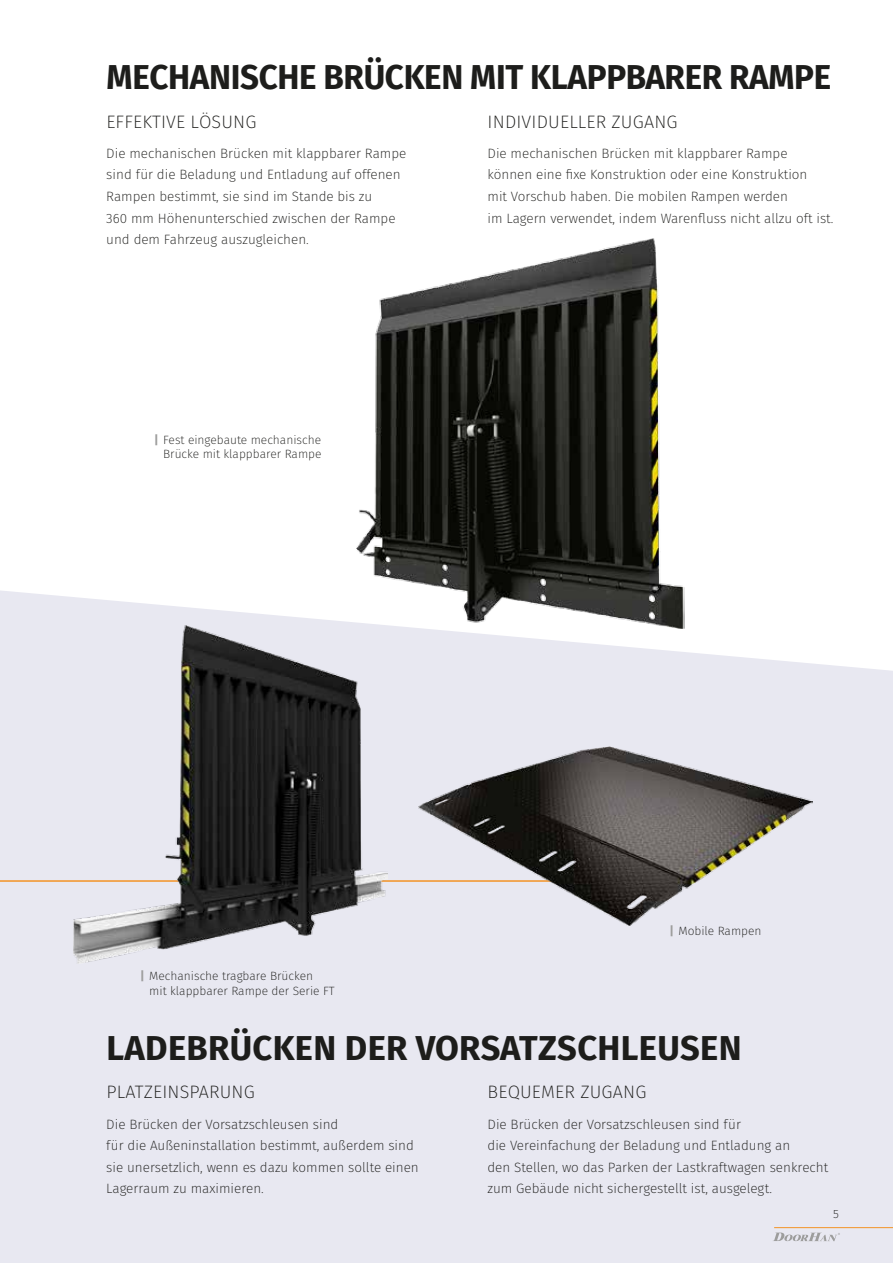
<style>
.page{position:relative;width:893px;height:1263px;background:#fff}
.page>*{position:absolute;margin:0;border:0;box-sizing:border-box;transform-origin:0 0}
.t1{font:700 34.5px "Fira Sans";letter-spacing:-.01em;color:#1d1d1b;scale:.96 1}
.t2{font:700 34.5px "Fira Sans";letter-spacing:.01em;color:#1d1d1b}
.t3{font:200 18px "Fira Sans";letter-spacing:.01em;color:#1d1d1b}
.t4{font:200 13.5px/21.6px "Fira Sans";color:#1d1d1b}
.t5{font:200 12px/14.4px "Fira Sans";color:#1d1d1b}
.s1{font-weight:700;color:#9d9d9c}
</style>
<div class="page">
<div style="left:0;top:591px;width:893px;height:672px;background:#e8e8f1"></div>
<img style="left:356px;top:238px;width:329px;height:390px">
<hr style="left:0;top:880px;width:601px;height:2px;background:#f39325">
<svg style="left:773px;top:1232px;width:67px;height:9px"></svg>
<hr style="left:774px;top:1227px;width:119px;height:1px;background:#f39325">
<img style="left:419px;top:746px;width:393px;height:180px">
<img style="left:73px;top:626px;width:314px;height:337px">
<h1 class="t1" style="left:106px;top:53px;width:756px">MECHANISCHE BRÜCKEN MIT KLAPPBARER RAMPE</h1>
<h2 class="t3" style="left:106px;top:109px;width:152px">EFFEKTIVE LÖSUNG</h2>
<p class="t4" style="left:106px;top:142px;width:302px">Die mechanischen Brücken mit klappbarer Rampe sind für die Beladung und Entladung auf offenen Rampen bestimmt, sie sind im Stande bis zu<br>360 mm Höhenunterschied zwischen der Rampe und dem Fahrzeug auszugleichen.</p>
<h2 class="t3" style="left:488px;top:109px;width:192px">INDIVIDUELLER ZUGANG</h2>
<p class="t4" style="left:487px;top:142px;width:347px">Die mechanischen Brücken mit klappbarer Rampe können eine fixe Konstruktion oder eine Konstruktion<br>mit Vorschub haben. Die mobilen Rampen werden<br>im Lagern verwendet, indem Warenfluss nicht allzu oft ist.</p>
<p class="t5" style="left:154px;top:432px;width:169px;text-align:right"><span class="s1">|</span> Fest eingebaute mechanische<br>Brücke mit klappbarer Rampe</p>
<p class="t5" style="left:149px;top:969px;width:187px;text-indent:-9px"><span class="s1">|</span> Mechanische tragbare Brücken<br>mit klappbarer Rampe der Serie FT</p>
<p class="t5" style="left:669px;top:924px;width:94px"><span class="s1">|</span> Mobile Rampen</p>
<h1 class="t2" style="left:106px;top:1023px;width:637px">LADEBRÜCKEN DER VORSATZSCHLEUSEN</h1>
<h2 class="t3" style="left:106px;top:1079px;width:150px">PLATZEINSPARUNG</h2>
<p class="t4" style="left:106px;top:1113px;width:314px">Die Brücken der Vorsatzschleusen sind<br>für die Außeninstallation bestimmt, außerdem sind sie unersetzlich, wenn es dazu kommen sollte einen Lagerraum zu maximieren.</p>
<h2 class="t3" style="left:488px;top:1079px;width:160px">BEQUEMER ZUGANG</h2>
<p class="t4" style="left:487px;top:1113px;width:342px">Die Brücken der Vorsatzschleusen sind für<br>die Vereinfachung der Beladung und Entladung an<br>den Stellen, wo das Parken der Lastkraftwagen senkrecht zum Gebäude nicht sichergestellt ist, ausgelegt.</p>
<p class="t5" style="left:833px;top:1207px;width:7px">5</p>
</div>
